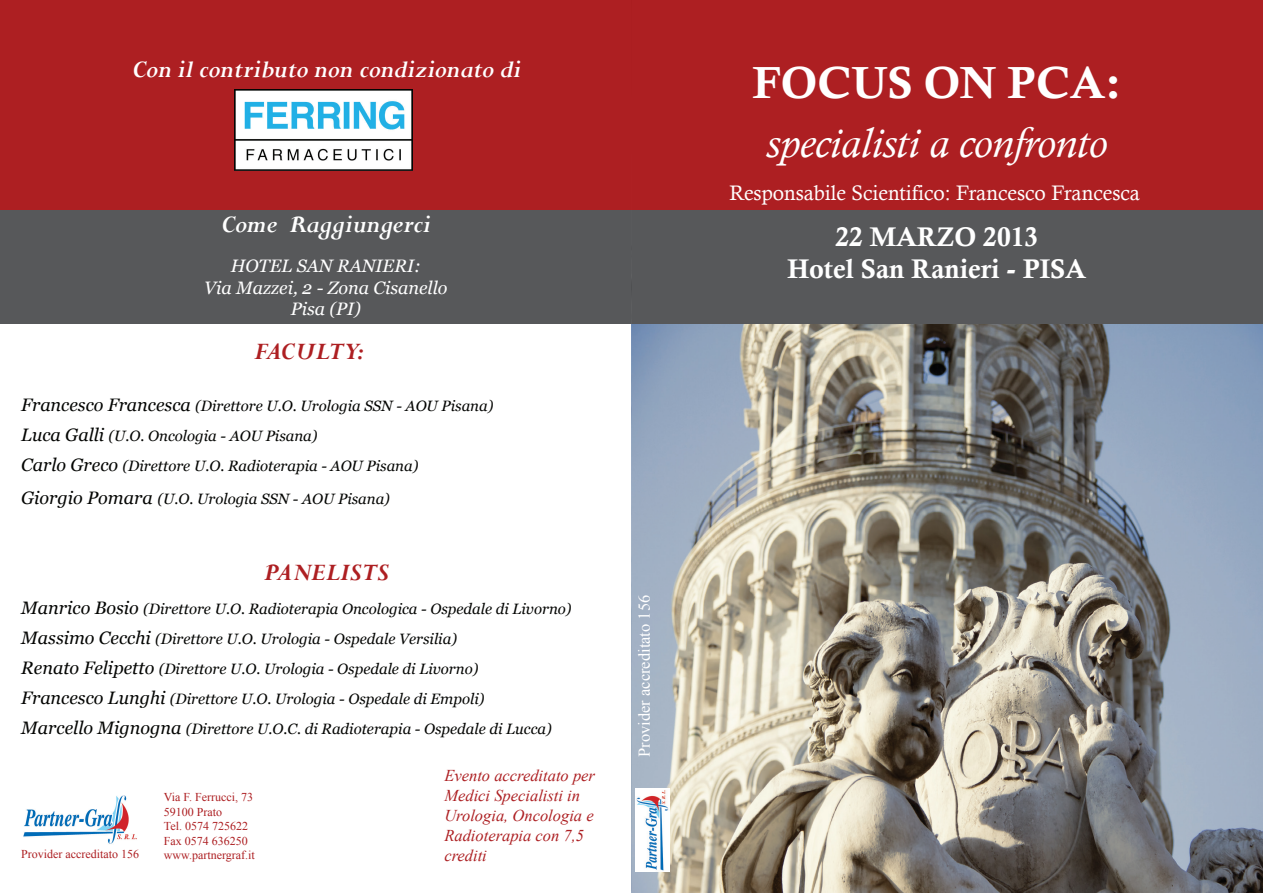
<style>
.page{position:relative;width:1263px;height:893px;background:#fff}
.page>*{position:absolute;margin:0;border:0;box-sizing:border-box;transform-origin:0 0}
.t1{font:45px "Calis MT Bol";color:#fff}
.t2{font:italic 42px "Calisto";color:#fff}
.t3{font:italic 700 27px "Perpetua";color:#fff}
.t4{font:27px/32.4px "Calis MT Bol";color:#fff;text-align:center}
.t5{font:italic 700 27px "Perpetua";color:#ad1f22}
.t6{font:italic 700 27px "Perpetua";letter-spacing:-.02em;color:#ad1f22}
.t7{font:21px "Calisto";color:#fff}
.t8{font:italic 18px/21.6px "Georgia";color:#fff;text-align:center}
.t9{font:italic 16.5px/19.8px "Times New Roman";color:#ad1f22}
.t10{font:16.5px "Times New Roman";color:#fff}
.t11{font:italic 15px/30.2px "Georgia";color:#040503}
.t12{font:12px/14.4px "Times New Roman";color:#ad1f22}
.s1{font-size:18px}
</style>
<div class="page">
<div style="left:0;top:209px;width:1263px;height:115px;background:#57585a"></div>
<div style="left:0;top:0;width:1263px;height:209px;background:#ad1f22"></div>
<img style="left:632px;top:324px;width:631px;height:569px">
<img style="left:631px;top:209px;width:1px;height:684px">
<img style="left:635px;top:789px;width:34px;height:83px">
<img style="left:23px;top:795px;width:114px;height:49px">
<img style="left:234px;top:90px;width:179px;height:80px">
<h3 class="t3" style="left:132px;top:52px;width:390px">Con il contributo non condizionato di</h3>
<h3 class="t3" style="left:221px;top:208px;width:211px">Come Raggiungerci</h3>
<p class="t8" style="left:204px;top:255px;width:245px">HOTEL SAN RANIERI:<br>Via Mazzei, 2 - Zona Cisanello<br>Pisa (PI)</p>
<h3 class="t6" style="left:254px;top:334px;width:112px">FACULTY:</h3>
<p class="t11" style="left:21px;top:390px;width:474px"><span class="s1">Francesco Francesca</span> (Direttore U.O. Urologia SSN - AOU Pisana)<br><span class="s1">Luca Galli</span> (U.O. Oncologia - AOU Pisana)<br><span class="s1">Carlo Greco</span> (Direttore U.O. Radioterapia - AOU Pisana)</p>
<p class="t11" style="left:21px;top:484px;width:370px"><span class="s1">Giorgio Pomara</span> (U.O. Urologia SSN - AOU Pisana)</p>
<h3 class="t5" style="left:264px;top:555px;width:127px">PANELISTS</h3>
<p class="t11" style="left:21px;top:594px;width:552px"><span class="s1">Manrico Bosio</span> (Direttore U.O. Radioterapia Oncologica - Ospedale di Livorno)<br><span class="s1">Massimo Cecchi</span> (Direttore U.O. Urologia - Ospedale Versilia)<br><span class="s1">Renato Felipetto</span> (Direttore U.O. Urologia - Ospedale di Livorno)<br><span class="s1">Francesco Lunghi</span> (Direttore U.O. Urologia - Ospedale di Empoli)<br><span class="s1">Marcello Mignogna</span> (Direttore U.O.C. di Radioterapia - Ospedale di Lucca)</p>
<p class="t12" style="left:21px;top:846px;width:119px">Provider accreditato 156</p>
<p class="t12" style="left:164px;top:790px;width:92px">Via F. Ferrucci, 73<br>59100 Prato<br>Tel. 0574 725622<br>Fax 0574 636250 www.partnergraf.it</p>
<p class="t9" style="left:444px;top:765px;width:152px">Evento accreditato per<br>Medici Specialisti in<br>Urologia, Oncologia e<br>Radioterapia con 7,5 crediti</p>
<p class="t10" style="left:633px;top:757px;width:164px;rotate:-90deg">Provider accreditato 156</p>
<h1 class="t1" style="left:753px;top:57px;width:369px">FOCUS ON PCA:</h1>
<h2 class="t2" style="left:766px;top:118px;width:342px">specialisti a confronto</h2>
<h3 class="t7" style="left:729px;top:180px;width:412px">Responsabile Scientifico: Francesco Francesca</h3>
<h3 class="t4" style="left:787px;top:220px;width:300px">22 MARZO 2013<br>Hotel San Ranieri - PISA</h3>
</div>
